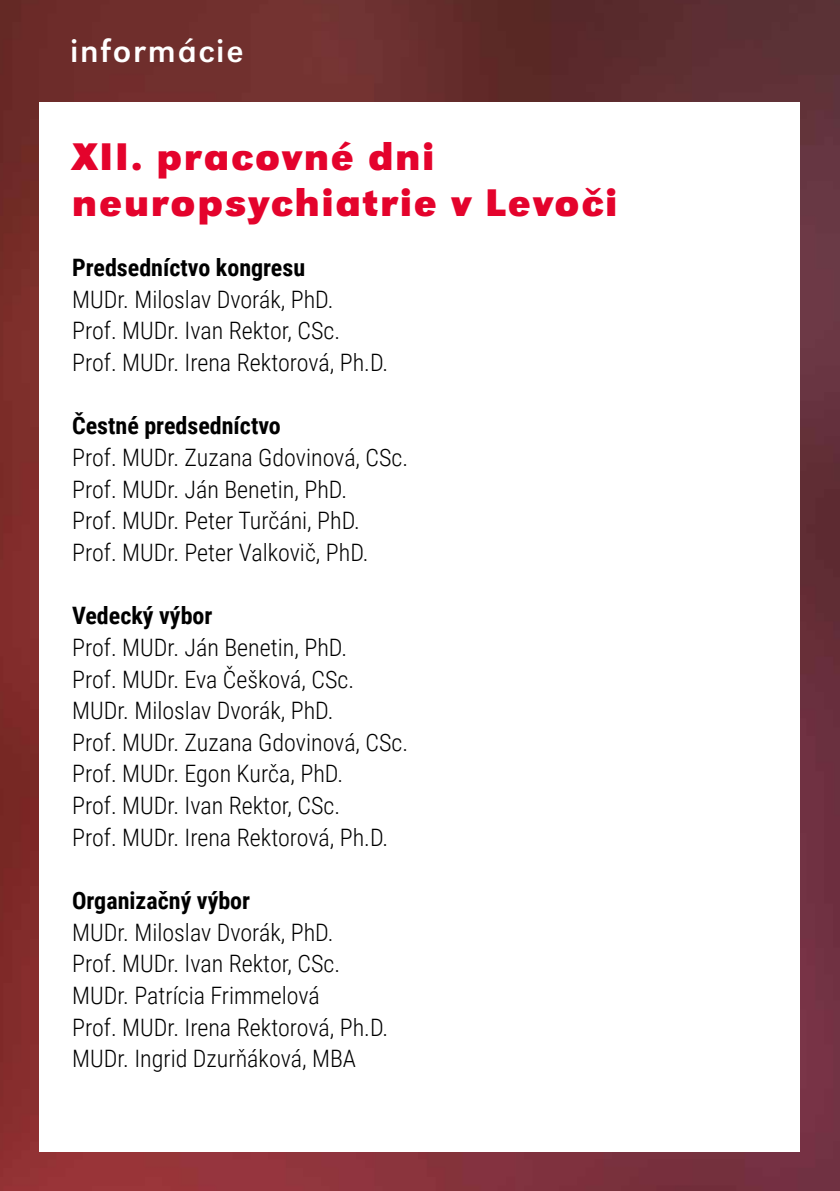
<style>
.page{position:relative;width:840px;height:1191px;background:#fff}
.page>*{position:absolute;margin:0;border:0;box-sizing:border-box;transform-origin:0 0}
.t1{font:700 40px/46px "URW Grotesk TOT";letter-spacing:.05em;color:#e4032c}
.t2{font:34px "URW Grotesk TOT";letter-spacing:.05em;color:#fff}
.t3{font:300 24px/31.6px "Roboto Condensed";color:#000}
.t4{font:700 24px "Roboto Condensed";color:#000}
</style>
<div class="page">
<img style="left:0;top:0;width:839px;height:1191px">
<div style="left:40px;top:102px;width:759px;height:1049px;background:#fff"></div>
<h2 class="t2" style="left:70px;top:31px;width:175px">informácie</h2>
<h1 class="t1" style="left:72px;top:133px;width:546px">XII. pracovné dni neuropsychiatrie v Levoči</h1>
<p class="t4" style="left:72px;top:251px;width:234px">Predsedníctvo kongresu</p>
<p class="t3" style="left:72px;top:282px;width:317px">MUDr. Miloslav Dvorák, PhD.<br>Prof. MUDr. Ivan Rektor, CSc.<br>Prof. MUDr. Irena Rektorová, Ph.D.</p>
<p class="t4" style="left:72px;top:409px;width:210px">Čestné predsedníctvo</p>
<p class="t3" style="left:72px;top:441px;width:337px">Prof. MUDr. Zuzana Gdovinová, CSc.<br>Prof. MUDr. Ján Benetin, PhD.<br>Prof. MUDr. Peter Turčáni, PhD.<br>Prof. MUDr. Peter Valkovič, PhD.</p>
<p class="t4" style="left:72px;top:599px;width:142px">Vedecký výbor</p>
<p class="t3" style="left:72px;top:630px;width:337px">Prof. MUDr. Ján Benetin, PhD.<br>Prof. MUDr. Eva Češková, CSc.<br>MUDr. Miloslav Dvorák, PhD.<br>Prof. MUDr. Zuzana Gdovinová, CSc.<br>Prof. MUDr. Egon Kurča, PhD.<br>Prof. MUDr. Ivan Rektor, CSc.<br>Prof. MUDr. Irena Rektorová, Ph.D.</p>
<p class="t4" style="left:72px;top:883px;width:179px">Organizačný výbor</p>
<p class="t3" style="left:72px;top:915px;width:317px">MUDr. Miloslav Dvorák, PhD.<br>Prof. MUDr. Ivan Rektor, CSc.<br>MUDr. Patrícia Frimmelová<br>Prof. MUDr. Irena Rektorová, Ph.D.<br>MUDr. Ingrid Dzurňáková, MBA</p>
</div>
